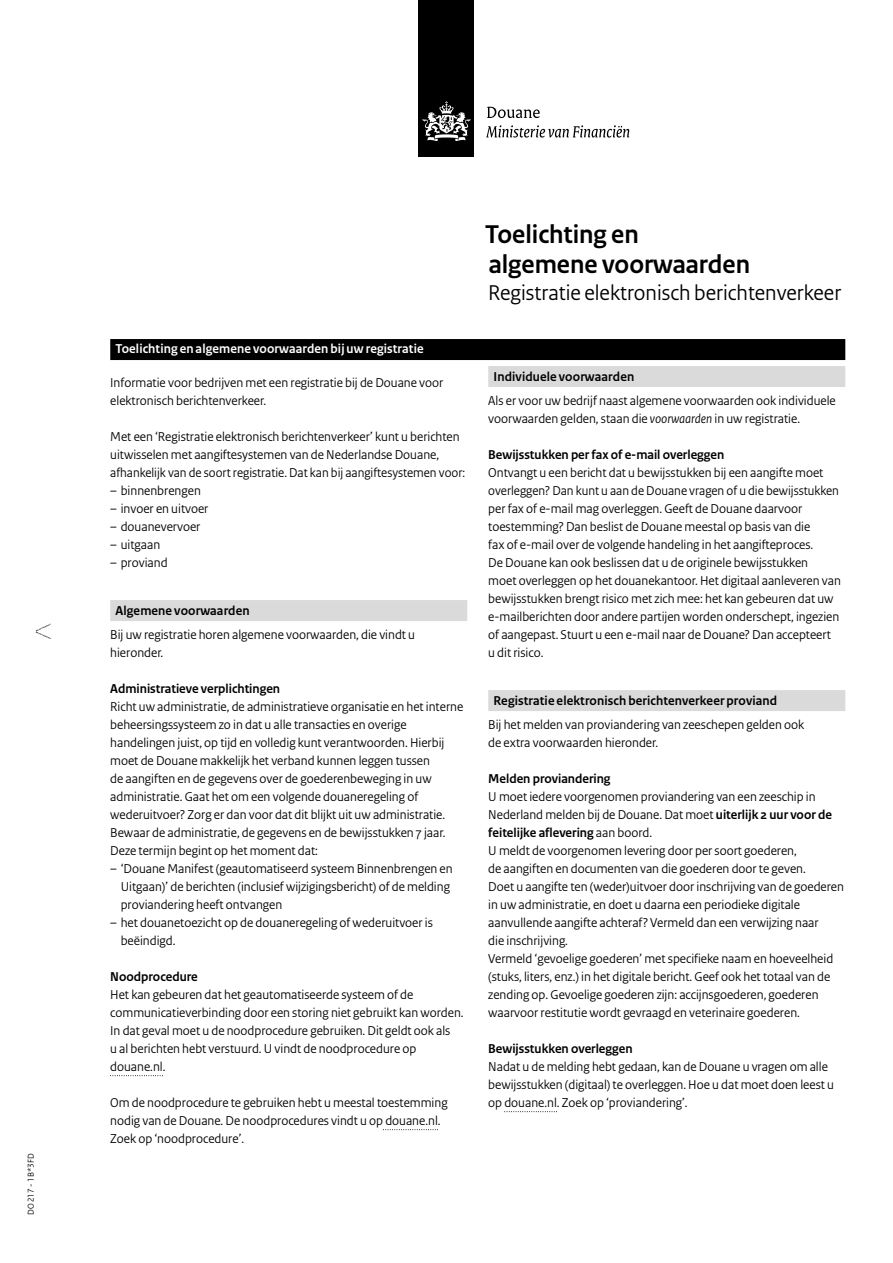
<style>
.page{position:relative;width:893px;height:1263px;background:#fff}
.page>*{position:absolute;margin:0;border:0;box-sizing:border-box;transform-origin:0 0}
.Documenttitel{font:700 27px/30px "Rijksoverheid Sans Heading";color:#000}
.Documenttitel-2{font:22.5px "Rijksoverheid Sans Heading";color:#000}
.Gebruiksaanwijzing{font:13.5px/18px "Rijksoverheid Sans Heading";color:#000}
.Gebruiksaanwijzing_w{font:13.5px/18px "Rijksoverheid Sans Heading";color:#000}
.Tussenkop{font:700 13.5px "Rijksoverheid Sans Heading";color:#000}
.KOP_C_20{font:700 13.5px "Rijksoverheid Sans Heading";letter-spacing:.01em;color:#000}
.KOP_B{font:700 13.5px "Rijksoverheid Sans Heading";letter-spacing:.01em;color:#fff}
.t1{font:9px "Rijksoverheid Sans Heading";color:#000}
.s1{font-style:italic}
.s2{font-weight:700}
</style>
<div class="page">
<svg style="left:36px;top:624px;width:15px;height:15px"></svg>
<div style="left:419px;top:0;width:55px;height:157px;background:#000"></div>
<svg style="left:423px;top:101px;width:47px;height:40px"></svg>
<svg style="left:487px;top:107px;width:53px;height:11px"></svg>
<svg style="left:486px;top:125px;width:143px;height:13px"></svg>
<div style="left:110px;top:339px;width:735px;height:21px;background:#000"></div>
<div style="left:110px;top:600px;width:357px;height:21px;background:#dadada"></div>
<svg style="left:110px;top:1075px;width:53px;height:1px"></svg>
<svg style="left:383px;top:1129px;width:55px;height:1px"></svg>
<div style="left:488px;top:366px;width:357px;height:21px;background:#dadada"></div>
<div style="left:488px;top:690px;width:357px;height:21px;background:#dadada"></div>
<svg style="left:504px;top:1111px;width:53px;height:1px"></svg>
<p class="t1" style="left:26px;top:1215px;width:63px;rotate:-90deg">DO 217 - 1B*3FD</p>
<h2 class="KOP_B" style="left:116px;top:341px;width:310px">Toelichting en algemene voorwaarden bij uw registratie</h2>
<p class="Gebruiksaanwijzing" style="left:110px;top:374px;width:335px">Informatie voor bedrijven met een registratie bij de Douane voor elektronisch berichtenverkeer.</p>
<p class="Gebruiksaanwijzing_w" style="left:110px;top:428px;width:356px">Met een ‘Registratie elektronisch berichtenverkeer’ kunt u berichten uitwisselen met aangiftesystemen van de Nederlandse Douane, afhankelijk van de soort registratie. Dat kan bij aangiftesystemen voor:</p>
<p class="Gebruiksaanwijzing" style="left:110px;top:482px;width:92px">– binnenbrengen</p>
<p class="Gebruiksaanwijzing" style="left:110px;top:500px;width:100px">– invoer en uitvoer</p>
<p class="Gebruiksaanwijzing" style="left:110px;top:518px;width:92px">– douanevervoer</p>
<p class="Gebruiksaanwijzing" style="left:110px;top:536px;width:51px">– uitgaan</p>
<p class="Gebruiksaanwijzing" style="left:110px;top:554px;width:59px">– proviand</p>
<h2 class="KOP_C_20" style="left:116px;top:603px;width:136px">Algemene voorwaarden</h2>
<p class="Gebruiksaanwijzing" style="left:110px;top:626px;width:306px">Bij uw registratie horen algemene voorwaarden, die vindt u hieronder.</p>
<h3 class="Tussenkop" style="left:110px;top:681px;width:171px">Administratieve verplichtingen</h3>
<p class="Gebruiksaanwijzing" style="left:110px;top:698px;width:354px">Richt uw administratie, de administratieve organisatie en het interne beheersingssysteem zo in dat u alle transacties en overige handelingen juist, op tijd en volledig kunt verantwoorden. Hierbij moet de Douane makkelijk het verband kunnen leggen tussen</p>
<p class="Gebruiksaanwijzing" style="left:110px;top:770px;width:337px">de aangiften en de gegevens over de goederenbeweging in uw administratie. Gaat het om een volgende douaneregeling of wederuitvoer? Zorg er dan voor dat dit blijkt uit uw administratie.<br>Bewaar de administratie, de gegevens en de bewijsstukken 7 jaar.<br>Deze termijn begint op het moment dat:</p>
<p class="Gebruiksaanwijzing" style="left:121px;top:860px;width:333px;text-indent:-10px">– ‘Douane Manifest (geautomatiseerd systeem Binnenbrengen en<br>Uitgaan)’ de berichten (inclusief wijzigingsbericht) of de melding proviandering heeft ontvangen</p>
<p class="Gebruiksaanwijzing" style="left:121px;top:914px;width:314px;text-indent:-10px">– het douanetoezicht op de douaneregeling of wederuitvoer is beëindigd.</p>
<h3 class="Tussenkop" style="left:110px;top:969px;width:89px">Noodprocedure</h3>
<p class="Gebruiksaanwijzing" style="left:110px;top:986px;width:355px">Het kan gebeuren dat het geautomatiseerde systeem of de communicatieverbinding door een storing niet gebruikt kan worden.<br>In dat geval moet u de noodprocedure gebruiken. Dit geldt ook als<br>u al berichten hebt verstuurd. U vindt de noodprocedure op douane.nl.</p>
<p class="Gebruiksaanwijzing_w" style="left:110px;top:1094px;width:339px">Om de noodprocedure te gebruiken hebt u meestal toestemming nodig van de Douane. De noodprocedures vindt u op douane.nl.<br>Zoek op ‘noodprocedure’.</p>
<h1 class="Documenttitel" style="left:485px;top:220px;width:266px">Toelichting en algemene voorwaarden</h1>
<h1 class="Documenttitel-2" style="left:488px;top:280px;width:355px">Registratie elektronisch berichtenverkeer</h1>
<h2 class="KOP_C_20" style="left:494px;top:369px;width:142px">Individuele voorwaarden</h2>
<p class="Gebruiksaanwijzing" style="left:488px;top:392px;width:349px">Als er voor uw bedrijf naast algemene voorwaarden ook individuele voorwaarden gelden, staan die <span class="s1">voorwaarden</span> in uw registratie.</p>
<h3 class="Tussenkop" style="left:488px;top:447px;width:237px">Bewijsstukken per fax of e-mail overleggen</h3>
<p class="Gebruiksaanwijzing" style="left:488px;top:464px;width:352px">Ontvangt u een bericht dat u bewijsstukken bij een aangifte moet overleggen? Dan kunt u aan de Douane vragen of u die bewijsstukken per fax of e-mail mag overleggen. Geeft de Douane daarvoor toestemming? Dan beslist de Douane meestal op basis van die<br>fax of e-mail over de volgende handeling in het aangifteproces.</p>
<p class="Gebruiksaanwijzing" style="left:488px;top:554px;width:354px">De Douane kan ook beslissen dat u de originele bewijsstukken<br>moet overleggen op het douanekantoor. Het digitaal aanleveren van bewijsstukken brengt risico met zich mee: het kan gebeuren dat uw e-mailberichten door andere partijen worden onderschept, ingezien of aangepast. Stuurt u een e-mail naar de Douane? Dan accepteert u dit risico.</p>
<h2 class="KOP_C_20" style="left:494px;top:693px;width:285px">Registratie elektronisch berichtenverkeer proviand</h2>
<p class="Gebruiksaanwijzing" style="left:488px;top:716px;width:317px">Bij het melden van proviandering van zeeschepen gelden ook de extra voorwaarden hieronder.</p>
<h3 class="Tussenkop" style="left:488px;top:771px;width:124px">Melden proviandering</h3>
<p class="Gebruiksaanwijzing" style="left:488px;top:788px;width:345px">U moet iedere voorgenomen proviandering van een zeeschip in<br>Nederland melden bij de Douane. Dat moet <span class="s2">uiterlijk 2 uur voor de feitelijke aflevering</span> aan boord.</p>
<p class="Gebruiksaanwijzing" style="left:488px;top:842px;width:319px">U meldt de voorgenomen levering door per soort goederen, de aangiften en documenten van die goederen door te geven.</p>
<p class="Gebruiksaanwijzing" style="left:488px;top:878px;width:357px">Doet u aangifte ten (weder)uitvoer door inschrijving van de goederen in uw administratie, en doet u daarna een periodieke digitale aanvullende aangifte achteraf? Vermeld dan een verwijzing naar<br>die inschrijving.</p>
<p class="Gebruiksaanwijzing" style="left:488px;top:950px;width:346px">Vermeld ‘gevoelige goederen’ met specifieke naam en hoeveelheid (stuks, liters, enz.) in het digitale bericht. Geef ook het totaal van de zending op. Gevoelige goederen zijn: accijnsgoederen, goederen waarvoor restitutie wordt gevraagd en veterinaire goederen.</p>
<h3 class="Tussenkop" style="left:488px;top:1041px;width:146px">Bewijsstukken overleggen</h3>
<p class="Gebruiksaanwijzing" style="left:488px;top:1058px;width:347px">Nadat u de melding hebt gedaan, kan de Douane u vragen om alle bewijsstukken (digitaal) te overleggen. Hoe u dat moet doen leest u op douane.nl. Zoek op ‘proviandering’.</p>
</div>
